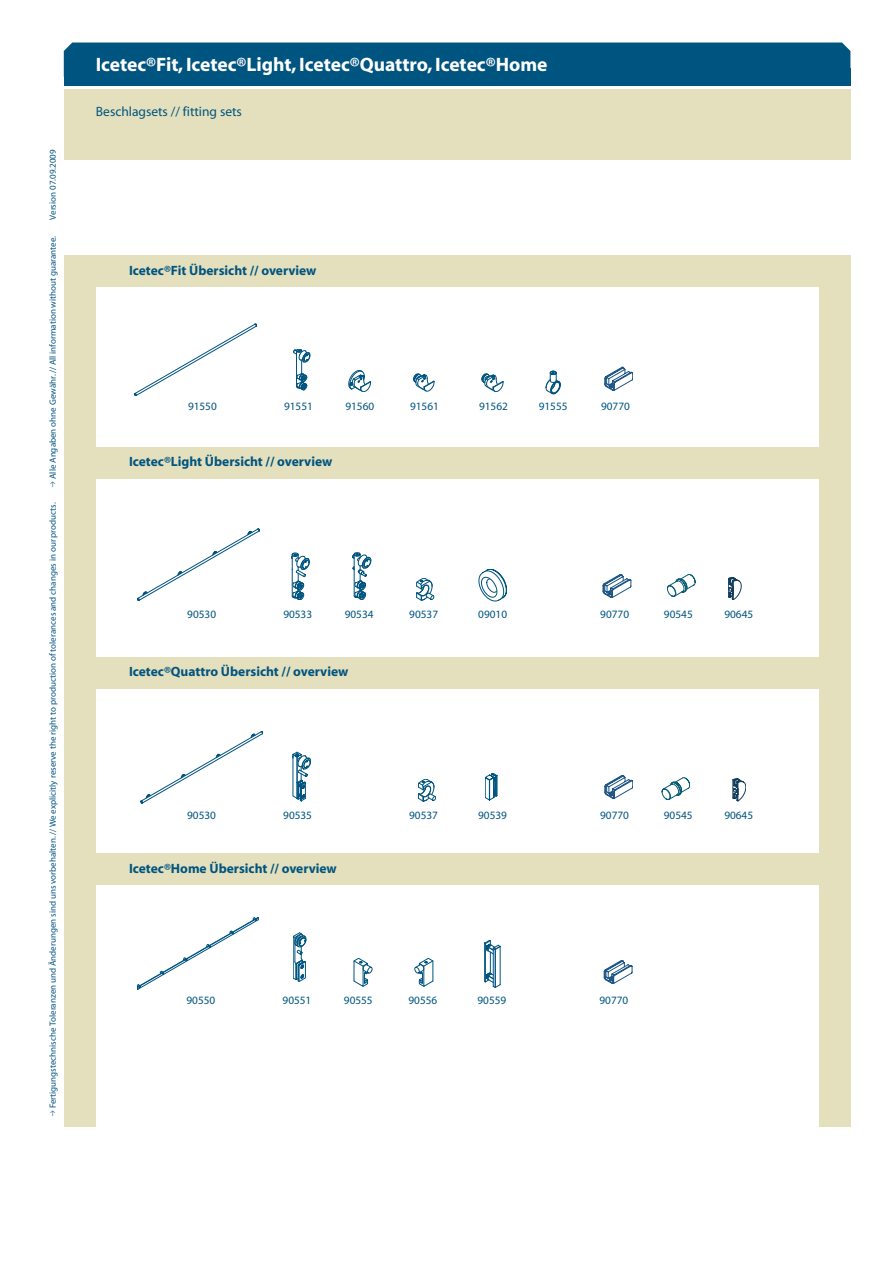
<style>
.page{position:relative;width:893px;height:1263px;background:#fff}
.page>*{position:absolute;margin:0;border:0;box-sizing:border-box;transform-origin:0 0}
.t1{font:700 19.5px "Myriad";color:#fff}
.t2{font:700 13.5px "Myriad";color:#005480}
.t3{font:13.5px "Myriad";color:#005480}
.t4{font:11.25px "Myriad";color:#005480}
.t5{font:9px "Myriad";color:#005480}
</style>
<div class="page">
<div style="left:64px;top:89px;width:786px;height:71px;background:#e4e0bd"></div>
<div style="left:64px;top:43px;width:786px;height:42px;background:#005480"></div>
<div style="left:64px;top:276px;width:32px;height:851px;background:#e4e0bd"></div>
<div style="left:819px;top:276px;width:31px;height:851px;background:#e4e0bd"></div>
<div style="left:64px;top:255px;width:786px;height:32px;background:#e4e0bd"></div>
<div style="left:64px;top:447px;width:786px;height:32px;background:#e4e0bd"></div>
<div style="left:64px;top:657px;width:786px;height:32px;background:#e4e0bd"></div>
<div style="left:64px;top:853px;width:786px;height:32px;background:#e4e0bd"></div>
<svg style="left:134px;top:324px;width:123px;height:72px"></svg>
<svg style="left:293px;top:349px;width:17px;height:42px"></svg>
<svg style="left:349px;top:370px;width:22px;height:22px"></svg>
<svg style="left:413px;top:374px;width:22px;height:17px"></svg>
<svg style="left:482px;top:374px;width:22px;height:18px"></svg>
<svg style="left:546px;top:371px;width:15px;height:23px"></svg>
<svg style="left:605px;top:367px;width:28px;height:24px"></svg>
<svg style="left:137px;top:529px;width:123px;height:72px"></svg>
<svg style="left:291px;top:553px;width:19px;height:47px"></svg>
<svg style="left:352px;top:552px;width:19px;height:48px"></svg>
<svg style="left:416px;top:578px;width:18px;height:22px"></svg>
<svg style="left:479px;top:569px;width:28px;height:32px"></svg>
<svg style="left:603px;top:574px;width:28px;height:24px"></svg>
<svg style="left:667px;top:574px;width:28px;height:22px"></svg>
<svg style="left:728px;top:577px;width:13px;height:23px"></svg>
<svg style="left:141px;top:731px;width:122px;height:73px"></svg>
<svg style="left:293px;top:752px;width:18px;height:49px"></svg>
<svg style="left:418px;top:779px;width:18px;height:22px"></svg>
<svg style="left:485px;top:773px;width:13px;height:27px"></svg>
<svg style="left:605px;top:775px;width:28px;height:24px"></svg>
<svg style="left:662px;top:777px;width:28px;height:23px"></svg>
<svg style="left:733px;top:778px;width:13px;height:23px"></svg>
<svg style="left:137px;top:917px;width:122px;height:73px"></svg>
<svg style="left:293px;top:933px;width:13px;height:49px"></svg>
<svg style="left:354px;top:958px;width:18px;height:28px"></svg>
<svg style="left:415px;top:958px;width:18px;height:28px"></svg>
<svg style="left:484px;top:940px;width:17px;height:48px"></svg>
<svg style="left:604px;top:960px;width:28px;height:24px"></svg>
<p class="t5" style="left:49px;top:220px;width:72px;rotate:-90deg">Version 07.09.2009</p>
<p class="t5" style="left:49px;top:479px;width:245px;rotate:-90deg">Alle Angaben ohne Gewähr.// All information without guarantee.</p>
<p class="t5" style="left:49px;top:1108px;width:608px;rotate:-90deg">Fertigungstechnische Toleranzen und Änderungen sind uns vorbehalten.// We explicitly reserve the right to production of tolerances and changes in our products.</p>
<h1 class="t1" style="left:96px;top:57px;width:453px">Icetec®Fit,Icetec®Light,Icetec®Quattro,Icetec®Home</h1>
<h2 class="t3" style="left:96px;top:106px;width:147px">Beschlagsets // fitting sets</h2>
<h2 class="t2" style="left:129px;top:265px;width:189px">Icetec®Fit Übersicht // overview</h2>
<p class="t4" style="left:188px;top:402px;width:30px">91550</p>
<p class="t4" style="left:284px;top:402px;width:30px">91551</p>
<p class="t4" style="left:345px;top:402px;width:30px">91560</p>
<p class="t4" style="left:410px;top:402px;width:30px">91561</p>
<p class="t4" style="left:479px;top:402px;width:30px">91562</p>
<p class="t4" style="left:539px;top:402px;width:30px">91555</p>
<p class="t4" style="left:601px;top:402px;width:30px">90770</p>
<h2 class="t2" style="left:129px;top:457px;width:205px">Icetec®Light Übersicht // overview</h2>
<p class="t4" style="left:187px;top:610px;width:30px">90530</p>
<p class="t4" style="left:283px;top:610px;width:30px">90533</p>
<p class="t4" style="left:345px;top:610px;width:30px">90534</p>
<p class="t4" style="left:409px;top:610px;width:30px">90537</p>
<p class="t4" style="left:478px;top:610px;width:30px">09010</p>
<p class="t4" style="left:600px;top:610px;width:30px">90770</p>
<p class="t4" style="left:664px;top:610px;width:30px">90545</p>
<p class="t4" style="left:724px;top:610px;width:30px">90645</p>
<h2 class="t2" style="left:129px;top:667px;width:221px">Icetec®Quattro Übersicht // overview</h2>
<p class="t4" style="left:187px;top:811px;width:30px">90530</p>
<p class="t4" style="left:283px;top:811px;width:30px">90535</p>
<p class="t4" style="left:409px;top:811px;width:30px">90537</p>
<p class="t4" style="left:478px;top:811px;width:30px">90539</p>
<p class="t4" style="left:600px;top:811px;width:30px">90770</p>
<p class="t4" style="left:664px;top:811px;width:30px">90545</p>
<p class="t4" style="left:724px;top:811px;width:30px">90645</p>
<h2 class="t2" style="left:129px;top:863px;width:209px">Icetec®Home Übersicht // overview</h2>
<p class="t4" style="left:186px;top:996px;width:30px">90550</p>
<p class="t4" style="left:283px;top:996px;width:30px">90551</p>
<p class="t4" style="left:344px;top:996px;width:30px">90555</p>
<p class="t4" style="left:409px;top:996px;width:30px">90556</p>
<p class="t4" style="left:477px;top:996px;width:30px">90559</p>
<p class="t4" style="left:599px;top:996px;width:30px">90770</p>
</div>
